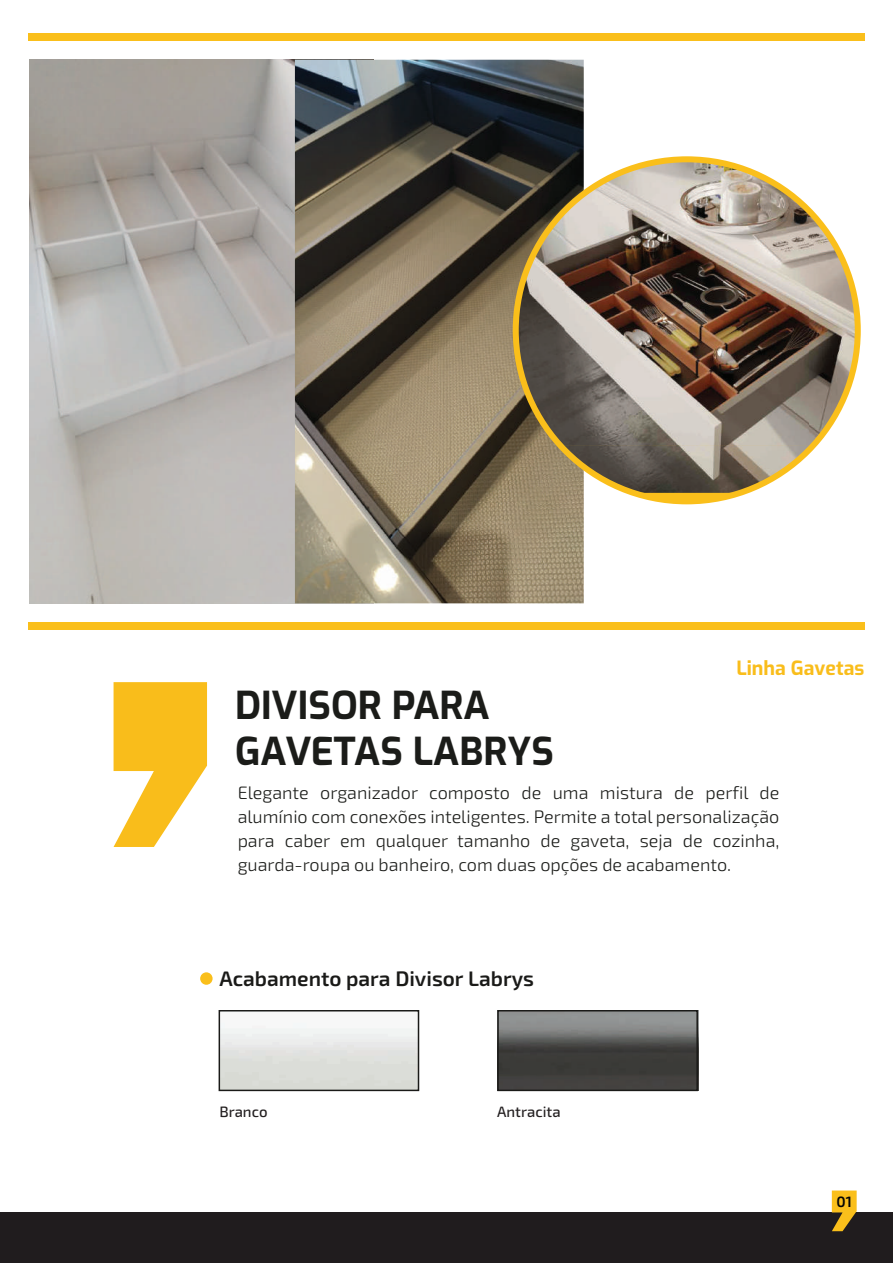
<style>
.page{position:relative;width:893px;height:1263px;background:#fff}
.page>*{position:absolute;margin:0;border:0;box-sizing:border-box;transform-origin:0 0}
.t1{font:700 38.25px/45.9px "Exo";color:#1b1c19}
.t2{font:600 21px "Exo 2";color:#1a1a18}
.t3{font:19.5px "Exo";color:#f9bd1b}
.t4{font:300 18px/24px "Exo 2";color:#1b1c19;text-align:justify}
.t5{font:500 15px "Exo 2";color:#231f20}
.t6{font:600 15px "Exo 2";color:#040504}
</style>
<div class="page">
<div style="left:0;top:1212px;width:893px;height:51px;background:#201c1e"></div>
<svg style="left:832px;top:1190px;width:25px;height:41px"></svg>
<svg style="left:114px;top:682px;width:93px;height:165px"></svg>
<div style="left:28px;top:33px;width:837px;height:7px;background:#fabf1b"></div>
<div style="left:28px;top:622px;width:837px;height:7px;background:#fabf1b"></div>
<div style="left:200px;top:972px;width:13px;height:13px;background:#fabf1b;border-radius:50%"></div>
<img style="left:500px;top:1013px;width:195px;height:75px">
<div style="left:219px;top:1010px;width:200px;height:81px;border:2px solid #1a1a18"></div>
<div style="left:497px;top:1010px;width:201px;height:81px;border:2px solid #1a1a18"></div>
<img style="left:30px;top:60px;width:265px;height:543px">
<img style="left:295px;top:60px;width:289px;height:543px">
<img style="left:564px;top:159px;width:245px;height:334px">
<img style="left:516px;top:211px;width:49px;height:239px">
<img style="left:809px;top:211px;width:49px;height:239px">
<p class="t3" style="left:736px;top:654px;width:129px">Linha Gavetas</p>
<h1 class="t1" style="left:235px;top:680px;width:321px">DIVISOR PARA<br>GAVETAS LABRYS</h1>
<p class="t4" style="left:238px;top:781px;width:543px">Elegante organizador composto de uma mistura de perfil de alumínio com conexões inteligentes. Permite a total personalização para caber em qualquer tamanho de gaveta, seja de cozinha, guarda-roupa ou banheiro, com duas opções de acabamento.</p>
<p class="t2" style="left:219px;top:966px;width:316px">Acabamento para Divisor Labrys</p>
<p class="t5" style="left:219px;top:1103px;width:50px">Branco</p>
<p class="t5" style="left:497px;top:1103px;width:65px">Antracita</p>
<p class="t6" style="left:836px;top:1193px;width:17px">01</p>
</div>
